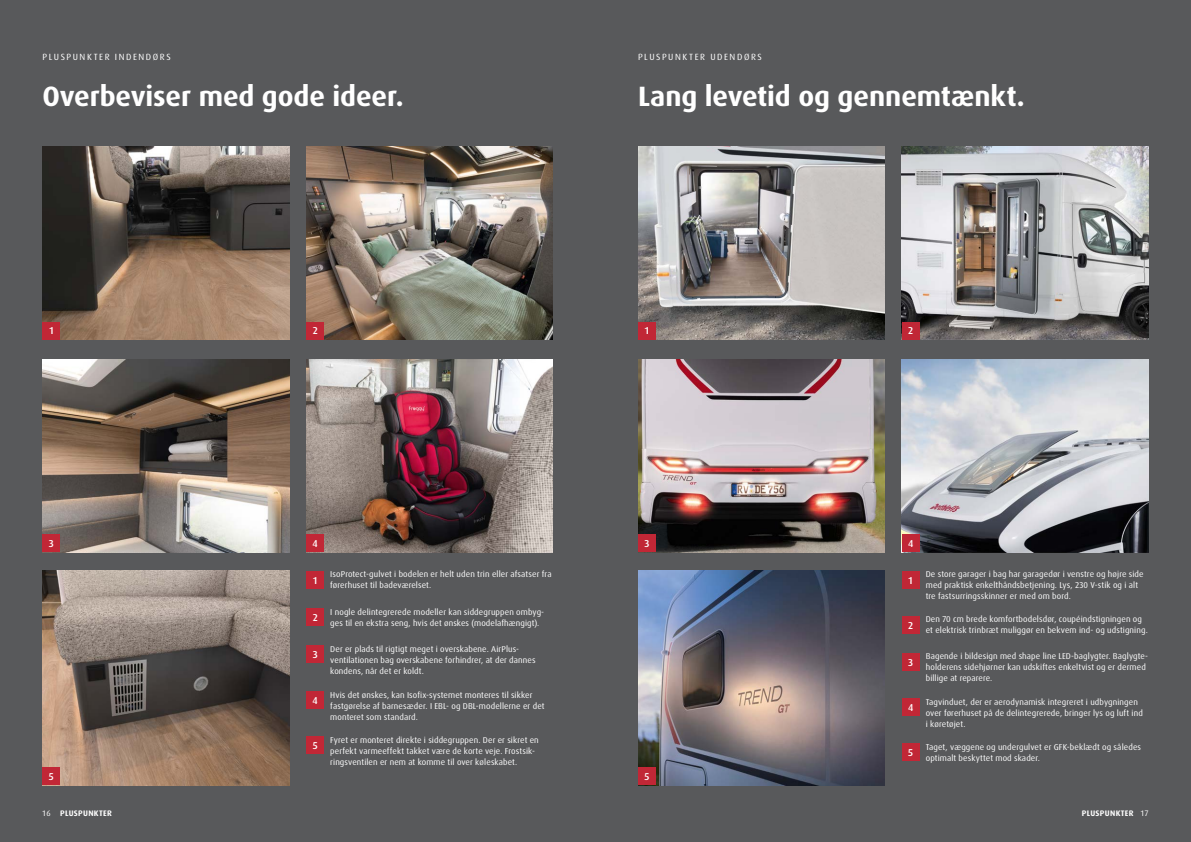
<style>
.page{position:relative;width:1191px;height:842px;background:#58595b}
.page>*{position:absolute;margin:0;border:0;box-sizing:border-box;transform-origin:0 0}
.t1{font:700 28px "Dax Pro";letter-spacing:-.005em;color:#fff}
.t2{font:500 10px "Dax Pro";color:#fff}
.t3{font:9px "Dax Pro";letter-spacing:.175em;color:#fff}
.t4{font:8.5px/11px "Dax Pro";letter-spacing:.01em;color:#fff}
.t5{font:700 8px "Dax Pro";letter-spacing:.035em;color:#fff}
.s1{font-weight:400}
</style>
<div class="page">
<img style="left:43px;top:147px;width:246px;height:192px">
<img style="left:638px;top:147px;width:246px;height:192px">
<img style="left:43px;top:359px;width:246px;height:193px">
<img style="left:638px;top:359px;width:246px;height:193px">
<img style="left:43px;top:571px;width:246px;height:214px">
<img style="left:638px;top:571px;width:246px;height:214px">
<img style="left:306px;top:147px;width:247px;height:192px">
<img style="left:901px;top:147px;width:247px;height:192px">
<img style="left:306px;top:359px;width:247px;height:193px">
<img style="left:901px;top:359px;width:247px;height:193px">
<div style="left:306px;top:571px;width:18px;height:18px;background:#c12736"></div>
<div style="left:901px;top:571px;width:18px;height:18px;background:#c12736"></div>
<div style="left:43px;top:322px;width:17px;height:17px;background:#c12736"></div>
<div style="left:638px;top:322px;width:18px;height:17px;background:#c12736"></div>
<div style="left:306px;top:608px;width:18px;height:18px;background:#c12736"></div>
<div style="left:901px;top:616px;width:18px;height:17px;background:#c12736"></div>
<div style="left:306px;top:322px;width:18px;height:17px;background:#c12736"></div>
<div style="left:901px;top:322px;width:18px;height:17px;background:#c12736"></div>
<div style="left:306px;top:645px;width:18px;height:18px;background:#c12736"></div>
<div style="left:901px;top:653px;width:18px;height:17px;background:#c12736"></div>
<div style="left:43px;top:534px;width:17px;height:18px;background:#c12736"></div>
<div style="left:638px;top:534px;width:18px;height:18px;background:#c12736"></div>
<div style="left:306px;top:691px;width:18px;height:18px;background:#c12736"></div>
<div style="left:901px;top:698px;width:18px;height:18px;background:#c12736"></div>
<div style="left:306px;top:534px;width:18px;height:18px;background:#c12736"></div>
<div style="left:901px;top:534px;width:18px;height:18px;background:#c12736"></div>
<div style="left:306px;top:736px;width:18px;height:18px;background:#c12736"></div>
<div style="left:901px;top:743px;width:18px;height:18px;background:#c12736"></div>
<div style="left:43px;top:767px;width:17px;height:18px;background:#c12736"></div>
<div style="left:638px;top:767px;width:18px;height:17px;background:#c12736"></div>
<p class="t3" style="left:43px;top:51px;width:130px">PLUSPUNKTER INDENDØRS</p>
<p class="t3" style="left:638px;top:51px;width:125px">PLUSPUNKTER UDENDØRS</p>
<h1 class="t1" style="left:43px;top:78px;width:363px">Overbeviser med gode ideer.</h1>
<h1 class="t1" style="left:638px;top:78px;width:388px">Lang levetid og gennemtænkt.</h1>
<p class="t2" style="left:313px;top:325px;width:7px">2</p>
<p class="t2" style="left:908px;top:325px;width:7px">2</p>
<p class="t2" style="left:49px;top:325px;width:6px">1</p>
<p class="t2" style="left:645px;top:325px;width:6px">1</p>
<p class="t2" style="left:49px;top:537px;width:6px">3</p>
<p class="t2" style="left:644px;top:537px;width:6px">3</p>
<p class="t2" style="left:312px;top:537px;width:7px">4</p>
<p class="t2" style="left:908px;top:537px;width:7px">4</p>
<p class="t4" style="left:330px;top:569px;width:223px">IsoProtect-gulvet i bodelen er helt uden trin eller afsatser fra førerhuset til badeværelset.</p>
<p class="t4" style="left:925px;top:569px;width:219px">De store garager i bag har garagedør i venstre og højre side med praktisk enkelthåndsbetjening. Lys, 230 V-stik og i alt tre fastsurringsskinner er med om bord.</p>
<p class="t4" style="left:330px;top:606px;width:215px">I nogle delintegrerede modeller kan siddegruppen ombyg&shy;ges til en ekstra seng, hvis det ønskes (modelafhængigt).</p>
<p class="t4" style="left:925px;top:614px;width:223px">Den 70 cm brede komfortbodelsdør, coupéindstigningen og et elektrisk trinbræt muliggør en bekvem ind- og udstigning.</p>
<p class="t4" style="left:330px;top:643px;width:207px">Der er plads til rigtigt meget i overskabene. AirPlus&shy;ventilationen bag overskabene forhindrer, at der dannes kondens, når det er koldt.</p>
<p class="t4" style="left:925px;top:651px;width:224px">Bagende i bildesign med shape line LED-baglygter. Baglygte&shy;holderens sidehjørner kan udskiftes enkeltvist og er dermed billige at reparere.</p>
<p class="t4" style="left:330px;top:690px;width:216px">Hvis det ønskes, kan Isofix-systemet monteres til sikker fastgørelse af barnesæder. I EBL- og DBL-modellerne er det monteret som standard.</p>
<p class="t4" style="left:925px;top:697px;width:219px">Tagvinduet, der er aerodynamisk integreret i udbygningen over førerhuset på de delintegrerede, bringer lys og luft ind i køretøjet.</p>
<p class="t4" style="left:330px;top:735px;width:210px">Fyret er monteret direkte i siddegruppen. Der er sikret en perfekt varmeeffekt takket være de korte veje. Frostsik&shy;ringsventilen er nem at komme til over køleskabet.</p>
<p class="t4" style="left:925px;top:742px;width:217px">Taget, væggene og undergulvet er GFK-beklædt og således optimalt beskyttet mod skader.</p>
<p class="t2" style="left:313px;top:574px;width:6px">1</p>
<p class="t2" style="left:908px;top:574px;width:6px">1</p>
<p class="t2" style="left:313px;top:611px;width:7px">2</p>
<p class="t2" style="left:908px;top:619px;width:7px">2</p>
<p class="t2" style="left:313px;top:648px;width:6px">3</p>
<p class="t2" style="left:908px;top:656px;width:6px">3</p>
<p class="t2" style="left:312px;top:694px;width:7px">4</p>
<p class="t2" style="left:908px;top:701px;width:7px">4</p>
<p class="t2" style="left:313px;top:739px;width:6px">5</p>
<p class="t2" style="left:908px;top:746px;width:6px">5</p>
<p class="t2" style="left:49px;top:770px;width:6px">5</p>
<p class="t2" style="left:644px;top:770px;width:6px">5</p>
<p class="t5" style="left:43px;top:808px;width:71px"><span class="s1">16</span> PLUSPUNKTER</p>
<p class="t5" style="left:1082px;top:808px;width:68px">PLUSPUNKTER <span class="s1">17</span></p>
</div>
